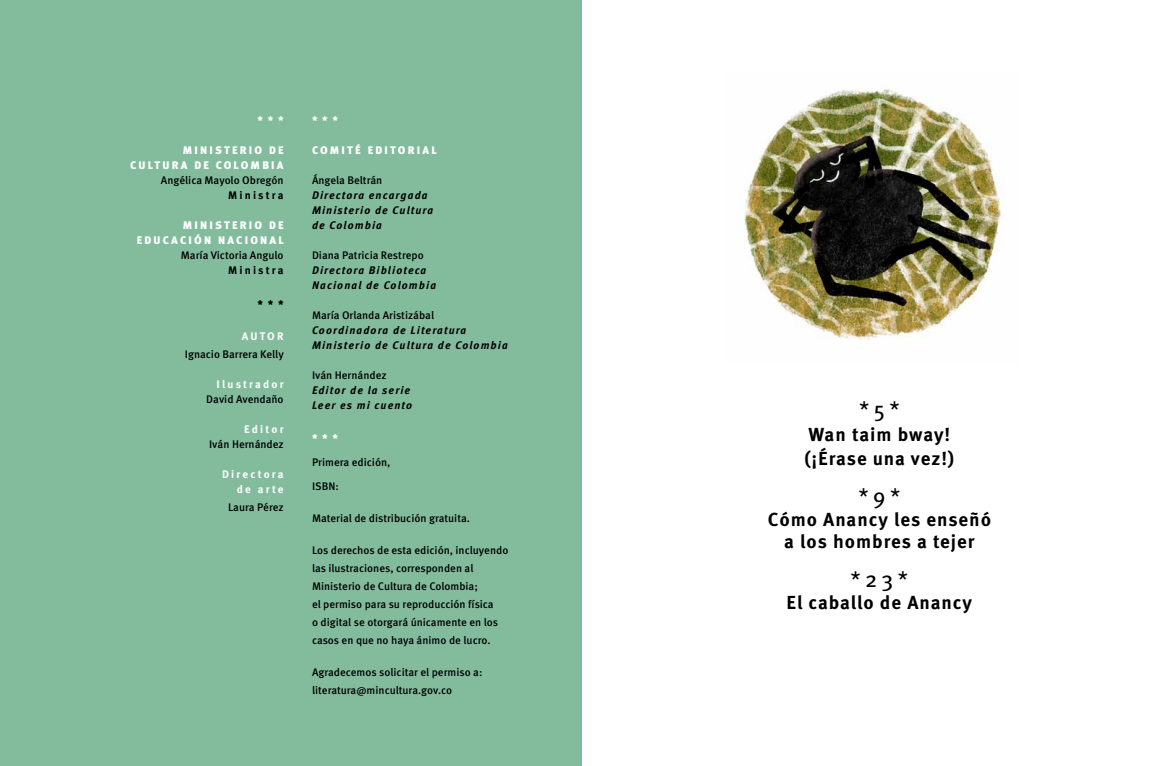
<style>
.page{position:relative;width:1163px;height:766px;background:#fff}
.page>*{position:absolute;margin:0;border:0;box-sizing:border-box;transform-origin:0 0}
.t1{font:22.3px "Meta Pro";color:#000}
.t2{font:700 18.9px/24px "Meta Pro";letter-spacing:.05em;color:#000}
.t3{font:500 11px/18px "Meta Pro";color:#000}
.t4{font:italic 700 11px/15px "Meta Pro";letter-spacing:.1em;color:#000}
.t5{font:900 11px/15px "Meta Pro";letter-spacing:.2em;color:#fff;text-align:right}
.t6{font:700 11px/15px "Meta Pro";letter-spacing:.2em;color:#fff;text-align:right}
.t7{font:700 11px "Meta Pro";letter-spacing:.2em;color:#000}
.t8{font:900 11px "Meta Pro";color:#000}
</style>
<div class="page">
<img style="left:743px;top:89px;width:260px;height:251px">
<div style="left:0;top:0;width:581px;height:765px;background:#82bc9d"></div>
<p class="t5" style="left:257px;top:113px;width:28px">* * *</p>
<p class="t5" style="left:130px;top:143px;width:155px">MINISTERIO DE<br>CULTURA DE COLOMBIA</p>
<p class="t3" style="left:161px;top:171px;width:124px">Angélica Mayolo Obregón</p>
<p class="t7" style="left:228px;top:188px;width:57px">Ministra</p>
<p class="t5" style="left:137px;top:218px;width:149px">MINISTERIO DE<br>EDUCACIÓN NACIONAL</p>
<p class="t3" style="left:181px;top:246px;width:104px">María Victoria Angulo</p>
<p class="t7" style="left:228px;top:263px;width:57px">Ministra</p>
<p class="t8" style="left:257px;top:297px;width:28px">* * *</p>
<p class="t6" style="left:242px;top:329px;width:43px">AUTOR</p>
<p class="t3" style="left:185px;top:345px;width:100px">Ignacio Barrera Kelly</p>
<p class="t6" style="left:216px;top:377px;width:68px">Ilustrador</p>
<p class="t3" style="left:206px;top:390px;width:79px">David Avendaño</p>
<p class="t6" style="left:244px;top:422px;width:41px">Editor</p>
<p class="t3" style="left:209px;top:435px;width:76px">Iván Hernández</p>
<p class="t6" style="left:222px;top:467px;width:63px">Directora de arte</p>
<p class="t3" style="left:228px;top:498px;width:57px">Laura Pérez</p>
<p class="t5" style="left:312px;top:113px;width:28px">* * *</p>
<p class="t5" style="left:312px;top:143px;width:126px">COMITÉ EDITORIAL</p>
<p class="t3" style="left:312px;top:171px;width:72px">Ángela Beltrán</p>
<p class="t4" style="left:312px;top:188px;width:123px">Directora encargada<br>Ministerio de Cultura de Colombia</p>
<p class="t3" style="left:312px;top:246px;width:113px">Diana Patricia Restrepo</p>
<p class="t4" style="left:312px;top:263px;width:126px">Directora Biblioteca<br>Nacional de Colombia</p>
<p class="t3" style="left:312px;top:306px;width:124px">María Orlanda Aristizábal</p>
<p class="t4" style="left:312px;top:323px;width:197px">Coordinadora de Literatura<br>Ministerio de Cultura de Colombia</p>
<p class="t3" style="left:312px;top:366px;width:76px">Iván Hernández</p>
<p class="t4" style="left:312px;top:383px;width:102px">Editor de la serie<br>Leer es mi cuento</p>
<p class="t5" style="left:312px;top:431px;width:28px">* * *</p>
<p class="t3" style="left:312px;top:450px;width:80px;line-height:23.7px">Primera edición,<br>ISBN:</p>
<p class="t3" style="left:312px;top:509px;width:159px">Material de distribución gratuita.</p>
<p class="t3" style="left:312px;top:541px;width:198px">Los derechos de esta edición, incluyendo las ilustraciones, corresponden al Ministerio de Cultura de Colombia;<br>el permiso para su reproducción física<br>o digital se otorgará únicamente en los casos en que no haya ánimo de lucro.</p>
<p class="t3" style="left:312px;top:663px;width:172px">Agradecemos solicitar el permiso a: literatura@mincultura.gov.co</p>
<h1 class="t1" style="left:858px;top:395px;width:42px">*5*</h1>
<h2 class="t2" style="left:804px;top:423px;width:151px">Wan taim bway! (¡Érase una vez!)</h2>
<h1 class="t1" style="left:858px;top:482px;width:43px">*9*</h1>
<h2 class="t2" style="left:767px;top:509px;width:225px;line-height:22px;text-align:center">Cómo Anancy les enseñó a los hombres a tejer</h2>
<h1 class="t1" style="left:850px;top:565px;width:59px">*23*</h1>
<h2 class="t2" style="left:786px;top:591px;width:187px">El caballo de Anancy</h2>
</div>
